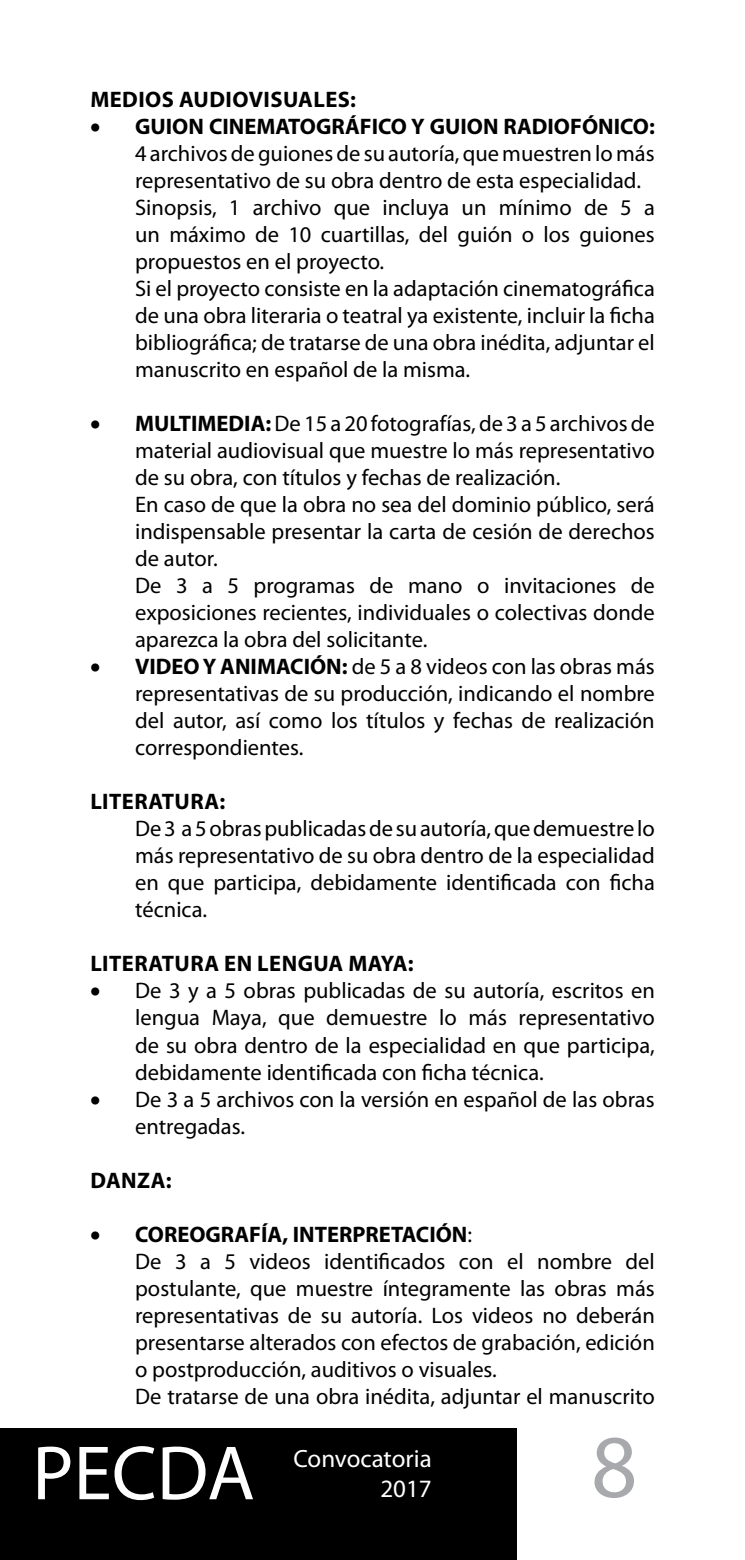
<style>
.page{position:relative;width:745px;height:1560px;background:#fff}
.page>*{position:absolute;margin:0;border:0;box-sizing:border-box;transform-origin:0 0}
.t1{font:90px "Myriad Pro";color:#a7a9ac}
.t2{font:77.5px "Myriad Pro";color:#fff}
.t3{font:25px "Myriad Pro";color:#fff}
.t4{font:22.5px/27px "Myriad Pro";color:#000}
.t5{font:700 22.5px "Myriad Pro";letter-spacing:.02em;color:#000}
.s1{font-weight:700}
</style>
<div class="page">
<div style="left:0;top:1428px;width:516px;height:131px;background:#000"></div>
<p class="t5" style="left:90px;top:85px;width:267px">MEDIOS AUDIOVISUALES:</p>
<p class="t5" style="left:90px;top:112px;width:60px">• GUION</p>
<p class="t5" style="left:209px;top:112px;width:13px">CINE</p>
<p class="t5" style="left:256px;top:112px;width:47px">MATOGR</p>
<p class="t5" style="left:345px;top:112px;width:39px">ÁFICO</p>
<p class="t5" style="left:411px;top:112px;width:33px">YGUION</p>
<p class="t5" style="left:503px;top:112px;width:108px">RADIOFÓNICO</p>
<p class="t5" style="left:648px;top:112px;width:7px">:</p>
<p class="t4" style="left:135px;top:139px;width:521px">4 archivos de guiones de su autoría, que muestren lo más representativo de su obra dentro de esta especialidad.<br>Sinopsis, 1 archivo que incluya un mínimo de 5 a un máximo de 10 cuartillas, del guión o los guiones propuestos en el proyecto.<br>Si el proyecto consiste en la adaptación cinematográfica de una obra literaria o teatral ya existente, incluir la ficha bibliográfica; de tratarse de una obra inédita, adjuntar el manuscrito en español de la misma.</p>
<p class="t5" style="left:90px;top:409px;width:76px">• MULTI</p>
<p class="t4" style="left:135px;top:409px;width:521px;text-indent:62px"><span class="s1">MEDIA:</span> De 15 a 20 fotografías, de 3 a 5 archivos de material audiovisual que muestre lo más representativo de su obra, con títulos y fechas de realización.<br>En caso de que la obra no sea del dominio público, será indispensable presentar la carta de cesión de derechos de autor.<br>De 3 a 5 programas de mano o invitaciones de exposiciones recientes, individuales o colectivas donde aparezca la obra del solicitante.</p>
<p class="t4" style="left:135px;top:652px;width:521px;text-align:justify;text-indent:-45px">• <span class="s1">VIDEO Y ANIMACIÓN:</span> de 5 a 8 videos con las obras más representativas de su producción, indicando el nombre del autor, así como los títulos y fechas de realización correspondientes.</p>
<p class="t5" style="left:90px;top:787px;width:136px">LITERATURA:</p>
<p class="t4" style="left:135px;top:814px;width:521px;text-align:justify">De 3 a 5 obras publicadas de su autoría, que demuestre lo más representativo de su obra dentro de la especialidad en que participa, debidamente identificada con ficha técnica.</p>
<p class="t5" style="left:90px;top:949px;width:325px">LITERATURA EN LENGUA MAYA:</p>
<p class="t4" style="left:135px;top:976px;width:521px;text-align:justify;text-indent:-45px">• De 3 y a 5 obras publicadas de su autoría, escritos en lengua Maya, que demuestre lo más representativo de su obra dentro de la especialidad en que participa, debidamente identificada con ficha técnica.</p>
<p class="t4" style="left:135px;top:1084px;width:520px;text-indent:-45px">• De 3 a 5 archivos con la versión en español de las obras entregadas.</p>
<p class="t5" style="left:90px;top:1165px;width:83px">DANZA:</p>
<p class="t5" style="left:90px;top:1219px;width:60px">• COREOGR</p>
<p class="t5" style="left:234px;top:1219px;width:71px">AFÍA, INTER</p>
<p class="t4" style="left:135px;top:1219px;width:521px;text-indent:217px"><span class="s1">PRETACIÓN</span>:<br>De 3 a 5 videos identificados con el nombre del postulante, que muestre íntegramente las obras más representativas de su autoría. Los videos no deberán presentarse alterados con efectos de grabación, edición o postproducción, auditivos o visuales.<br>De tratarse de una obra inédita, adjuntar el manuscrito</p>
<h2 class="t2" style="left:32px;top:1425px;width:224px">PECDA</h2>
<p class="t3" style="left:293px;top:1443px;width:140px">Convocatoria</p>
<p class="t3" style="left:380px;top:1473px;width:53px">2017</p>
<h1 class="t1" style="left:590px;top:1410px;width:48px">8</h1>
</div>
